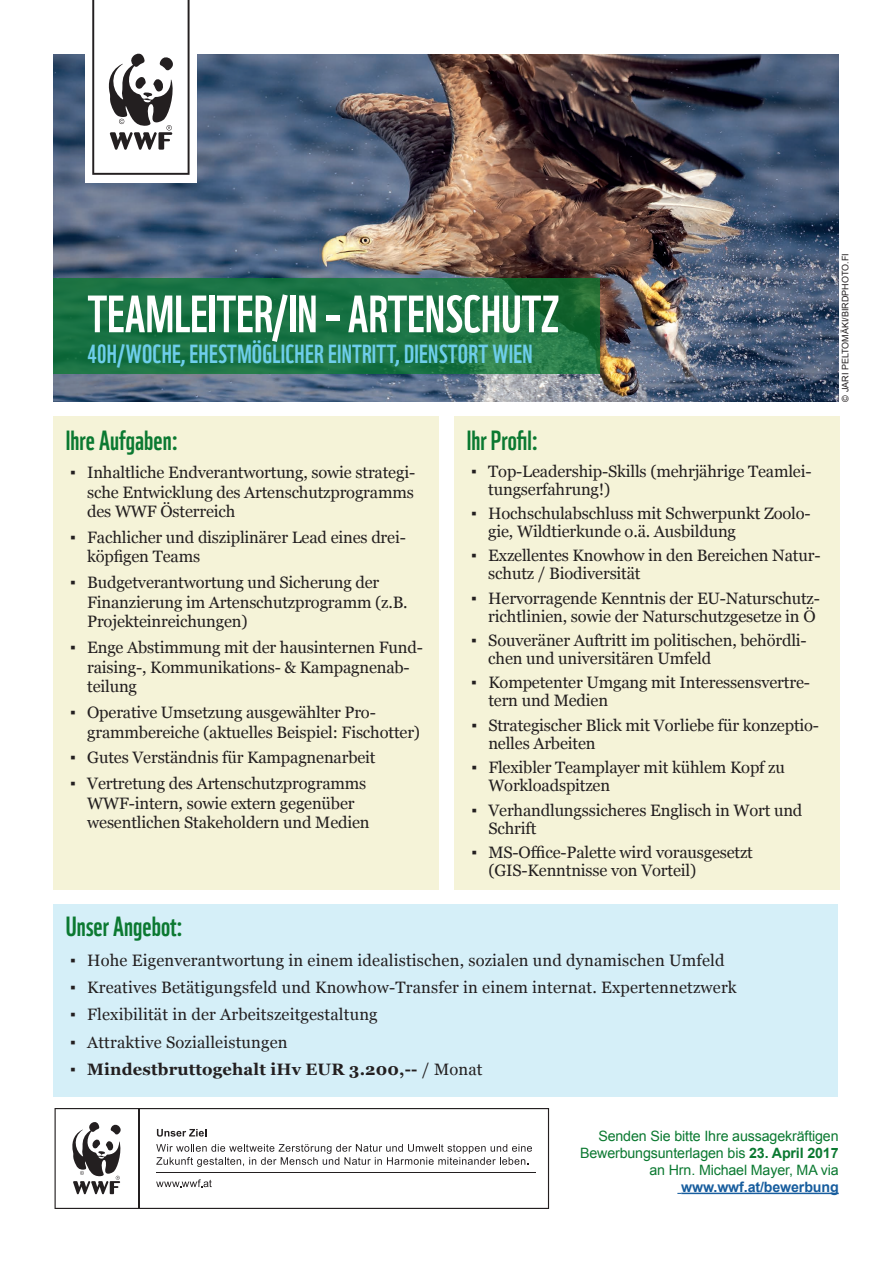
<style>
.page{position:relative;width:893px;height:1263px;background:#fff}
.page>*{position:absolute;margin:0;border:0;box-sizing:border-box;transform-origin:0 0}
.t1{font:51px "WWF";color:#fff}
.t2{font:27px "WWF";color:#0b7931}
.t3{font:25.5px "WWF";letter-spacing:.01em;color:#6eceeb}
.t4{font:16.5px/19.5px "Georgia";letter-spacing:-.01em;color:#231f20}
.t5{font:16.5px "Georgia";letter-spacing:.01em;color:#231f20}
.t6{font:700 16.5px "Georgia";letter-spacing:.01em;color:#231f20}
.t7{font:14.25px/17.1px "Arial";letter-spacing:-.01em;color:#0b7931;text-align:right}
.t8{font:700 14.25px "Arial";letter-spacing:-.01em;color:#175d9e}
.t9{font:9px "Arial";color:#231f20}
.s1{font-weight:400}
.s2{font-weight:700}
</style>
<div class="page">
<img style="left:54px;top:54px;width:785px;height:348px">
<div style="left:85px;top:0;width:112px;height:182px;background:#fff"></div>
<svg style="left:92px;top:0;width:98px;height:175px"></svg>
<svg style="left:53px;top:278px;width:547px;height:95px;fill:#1c7445"></svg>
<div style="left:53px;top:417px;width:385px;height:473px;background:#f5f3d8"></div>
<div style="left:454px;top:417px;width:385px;height:473px;background:#f5f3d8"></div>
<div style="left:53px;top:905px;width:784px;height:192px;background:#d5eff8"></div>
<hr style="left:681px;top:1192px;width:158px;height:2px;background:#175d9e">
<svg style="left:55px;top:1108px;width:494px;height:101px"></svg>
<svg style="left:156px;top:1144px;width:376px;height:23px"></svg>
<hr style="left:156px;top:1172px;width:380px;height:1px;background:#231f20">
<hr style="left:138px;top:1108px;width:1px;height:101px;background:#231f20">
<svg style="left:71px;top:1121px;width:51px;height:73px"></svg>
<h1 class="t1" style="left:88px;top:274px;width:473px">TEAMLEITER/IN – ARTENSCHUTZ</h1>
<h3 class="t3" style="left:87px;top:334px;width:447px">40H/WOCHE, EHESTMÖGLICHER EINTRITT, DIENSTORT WIEN</h3>
<h2 class="t2" style="left:66px;top:419px;width:114px">Ihre Aufgaben:</h2>
<p class="t4" style="left:87px;top:463px;width:330px;text-align:justify;text-indent:-17px">▪ Inhaltliche Endverantwortung, sowie strategi&shy;sche Entwicklung des Artenschutzprogramms des WWF Österreich</p>
<p class="t4" style="left:87px;top:528px;width:320px;text-indent:-17px">▪ Fachlicher und disziplinärer Lead eines drei&shy;köpfigen Teams</p>
<p class="t4" style="left:87px;top:573px;width:322px;text-indent:-17px">▪ Budgetverantwortung und Sicherung der<br>Finanzierung im Artenschutzprogramm (z.B.<br>Projekteinreichungen)</p>
<p class="t4" style="left:87px;top:638px;width:337px;text-indent:-17px">▪ Enge Abstimmung mit der hausinternen Fund&shy;raising-, Kommunikations- &amp; Kampagnenab&shy;teilung</p>
<p class="t4" style="left:87px;top:703px;width:334px;text-indent:-17px">▪ Operative Umsetzung ausgewählter Pro&shy;grammbereiche (aktuelles Beispiel: Fischotter)</p>
<p class="t4" style="left:70px;top:748px;width:307px">▪ Gutes Verständnis für Kampagnenarbeit</p>
<p class="t4" style="left:87px;top:774px;width:284px;text-indent:-17px">▪ Vertretung des Artenschutzprogramms<br>WWF-intern, sowie extern gegenüber wesentlichen Stakeholdern und Medien</p>
<h2 class="t2" style="left:467px;top:419px;width:73px">Ihr Profil:</h2>
<p class="t4" style="left:488px;top:462px;width:325px;line-height:18px;text-indent:-17px">▪ Top-Leadership-Skills (mehrjährige Teamlei&shy;tungserfahrung!)</p>
<p class="t4" style="left:488px;top:505px;width:324px;line-height:18px;text-indent:-17px">▪ Hochschulabschluss mit Schwerpunkt Zoolo&shy;gie, Wildtierkunde o.ä. Ausbildung</p>
<p class="t4" style="left:488px;top:547px;width:334px;line-height:18px;text-indent:-17px">▪ Exzellentes Knowhow in den Bereichen Natur&shy;schutz / Biodiversität</p>
<p class="t4" style="left:471px;top:589px;width:350px;line-height:18px;text-align:right">▪ Hervorragende Kenntnis der EU-Naturschutz&shy;richtlinien, sowie der Naturschutzgesetze in Ö</p>
<p class="t4" style="left:488px;top:632px;width:320px;line-height:18px;text-indent:-17px">▪ Souveräner Auftritt im politischen, behördli&shy;chen und universitären Umfeld</p>
<p class="t4" style="left:488px;top:674px;width:323px;line-height:18px;text-indent:-17px">▪ Kompetenter Umgang mit Interessensvertre&shy;tern und Medien</p>
<p class="t4" style="left:488px;top:716px;width:332px;line-height:18px;text-indent:-17px">▪ Strategischer Blick mit Vorliebe für konzeptio&shy;nelles Arbeiten</p>
<p class="t4" style="left:488px;top:759px;width:298px;line-height:18px;text-indent:-17px">▪ Flexibler Teamplayer mit kühlem Kopf zu<br>Workloadspitzen</p>
<p class="t4" style="left:488px;top:801px;width:315px;line-height:18px;text-indent:-17px">▪ Verhandlungssicheres Englisch in Wort und<br>Schrift</p>
<p class="t4" style="left:488px;top:844px;width:266px;line-height:18px;text-indent:-17px">▪ MS-Office-Palette wird vorausgesetzt (GIS-Kenntnisse von Vorteil)</p>
<h2 class="t2" style="left:66px;top:905px;width:119px">Unser Angebot:</h2>
<p class="t5" style="left:70px;top:950px;width:656px">▪ Hohe Eigenverantwortung in einem idealistischen, sozialen und dynamischen Umfeld</p>
<p class="t5" style="left:70px;top:977px;width:668px">▪ Kreatives Betätigungsfeld und Knowhow-Transfer in einem internat. Expertennetzwerk</p>
<p class="t5" style="left:70px;top:1005px;width:309px">▪ Flexibilität in der Arbeitszeitgestaltung</p>
<p class="t5" style="left:70px;top:1032px;width:219px">▪ Attraktive Sozialleistungen</p>
<p class="t6" style="left:70px;top:1059px;width:414px"><span class="s1">▪</span> Mindestbruttogehalt iHv EUR 3.200,-- <span class="s1">/ Monat</span></p>
<p class="t9" style="left:839px;top:401px;width:150px;rotate:-90deg">© JARI PELTOMÄKI/BIRDPHOTO.FI</p>
<p class="t7" style="left:580px;top:1127px;width:260px">Senden Sie bitte Ihre aussagekräftigen<br>Bewerbungsunterlagen bis <span class="s2">23. April 2017 </span>an Hrn. Michael Mayer, MA via</p>
<p class="t8" style="left:681px;top:1177px;width:159px">www.wwf.at/bewerbung</p>
</div>
